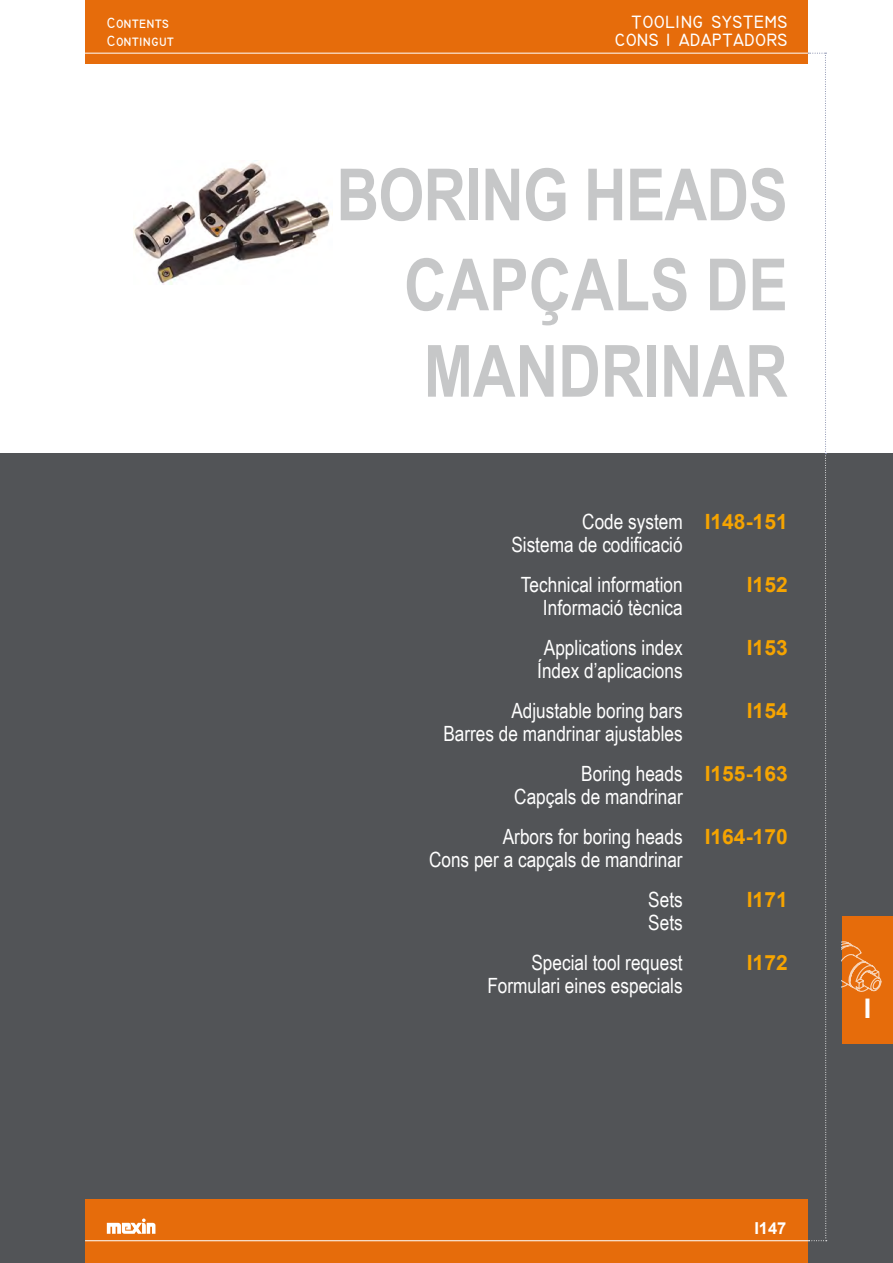
<style>
.page{position:relative;width:893px;height:1263px;background:#fff}
.page>*{position:absolute;margin:0;border:0;box-sizing:border-box;transform-origin:0 0}
.t1{font:700 72px/86.4px "Arial Narrow";color:#c6c7c8}
.t2{font:700 27px "Arial";color:#fff}
.t3{font:21px "Arial Narrow";color:#fff}
.t4{font:700 21px "Arial";color:#f6a400}
.t5{font:700 18px "Technic";color:#fff}
.t6{font:700 16.5px "Arial";color:#fff}
.t7{font:700 15px "Technic";color:#fff}
</style>
<div class="page">
<div style="left:0;top:454px;width:893px;height:809px;background:#525457"></div>
<img style="left:133px;top:163px;width:199px;height:121px">
<div style="left:85px;top:0;width:723px;height:64px;background:#e66c0b"></div>
<hr style="left:85px;top:53px;width:723px;height:1px;background:#fff">
<div style="left:85px;top:1199px;width:723px;height:64px;background:#e66c0b"></div>
<svg style="left:107px;top:1218px;width:48px;height:16px"></svg>
<hr style="left:85px;top:1240px;width:723px;height:1px;background:#fff">
<svg style="left:808px;top:53px;width:19px;height:1188px"></svg>
<div style="left:842px;top:916px;width:51px;height:127px;background:#e66c0b"></div>
<svg style="left:842px;top:941px;width:40px;height:51px"></svg>
<p class="t7" style="left:107px;top:15px;width:64px">Contents</p>
<p class="t5" style="left:631px;top:12px;width:158px">TOOLING SYSTEMS</p>
<p class="t7" style="left:107px;top:33px;width:69px">Contingut</p>
<p class="t5" style="left:615px;top:30px;width:175px">CONS I ADAPTADORS</p>
<h1 class="t1" style="left:336px;top:148px;width:453px">BORING HEADS</h1>
<h1 class="t1" style="left:404px;top:238px;width:385px">CAPÇALS DE<br>MANDRINAR</h1>
<p class="t3" style="left:582px;top:506px;width:102px">Code system</p>
<p class="t3" style="left:511px;top:529px;width:173px">Sistema de codificació</p>
<p class="t3" style="left:521px;top:569px;width:163px">Technical information</p>
<p class="t3" style="left:543px;top:592px;width:141px">Informació tècnica</p>
<p class="t3" style="left:544px;top:632px;width:140px">Applications index</p>
<p class="t3" style="left:537px;top:655px;width:147px">Índex d’aplicacions</p>
<p class="t3" style="left:511px;top:695px;width:173px">Adjustable boring bars</p>
<p class="t3" style="left:443px;top:718px;width:241px">Barres de mandrinar ajustables</p>
<p class="t3" style="left:581px;top:758px;width:103px">Boring heads</p>
<p class="t3" style="left:514px;top:781px;width:170px">Capçals de mandrinar</p>
<p class="t3" style="left:503px;top:821px;width:181px">Arbors for boring heads</p>
<p class="t3" style="left:429px;top:844px;width:255px">Cons per a capçals de mandrinar</p>
<p class="t3" style="left:648px;top:884px;width:36px">Sets</p>
<p class="t3" style="left:648px;top:907px;width:36px">Sets</p>
<p class="t3" style="left:531px;top:947px;width:153px">Special tool request</p>
<p class="t3" style="left:487px;top:970px;width:197px">Formulari eines especials</p>
<p class="t4" style="left:705px;top:507px;width:84px">I148-151</p>
<p class="t4" style="left:747px;top:570px;width:42px">I152</p>
<p class="t4" style="left:747px;top:633px;width:42px">I153</p>
<p class="t4" style="left:747px;top:696px;width:42px">I154</p>
<p class="t4" style="left:705px;top:759px;width:84px">I155-163</p>
<p class="t4" style="left:705px;top:822px;width:84px">I164-170</p>
<p class="t4" style="left:747px;top:885px;width:42px">I171</p>
<p class="t4" style="left:747px;top:948px;width:42px">I172</p>
<p class="t2" style="left:864px;top:990px;width:9px">I</p>
<p class="t6" style="left:754px;top:1217px;width:34px">I147</p>
</div>
